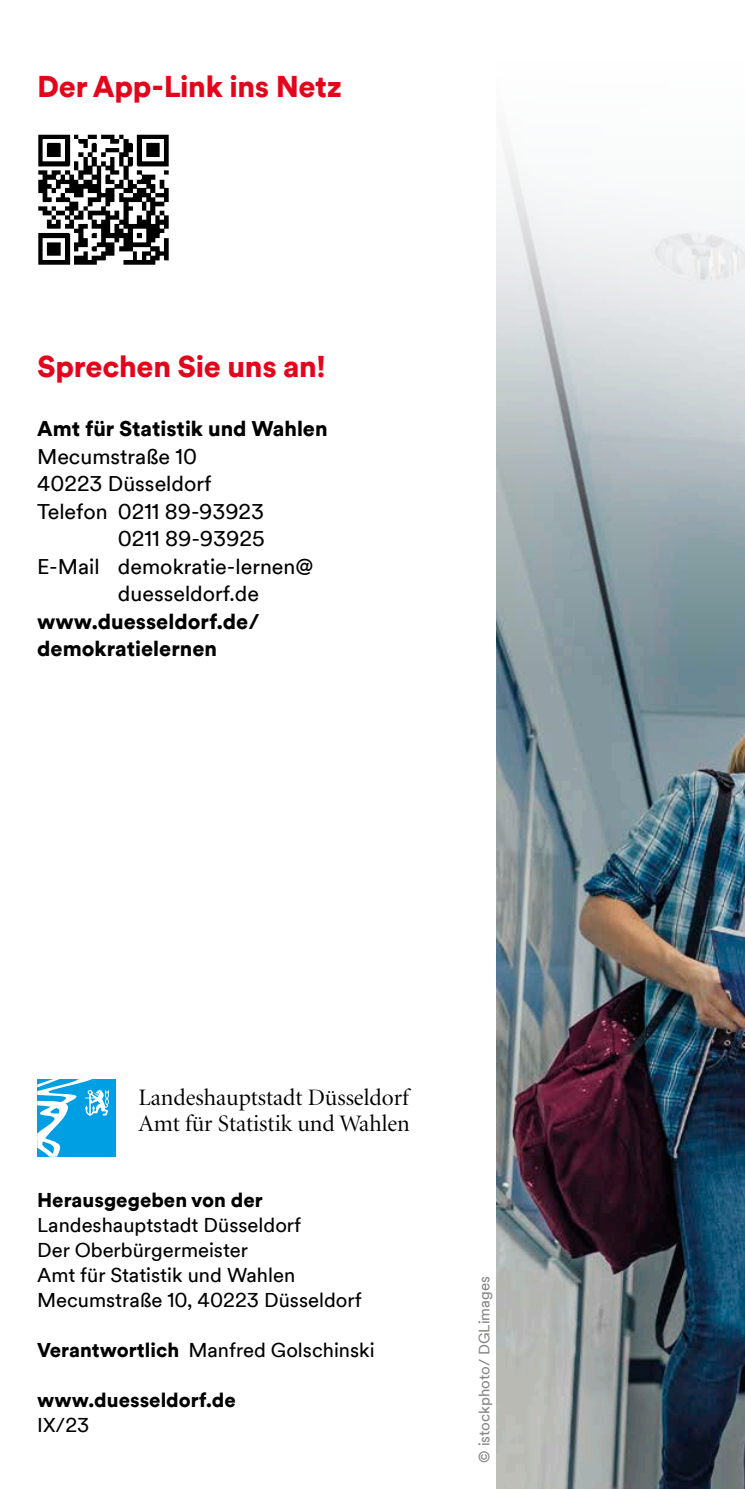
<style>
.page{position:relative;width:745px;height:1489px;background:#fff}
.page>*{position:absolute;margin:0;border:0;box-sizing:border-box;transform-origin:0 0}
.t1{font:900 30px "Duesseldorf Circular TT";letter-spacing:-.01em;color:#e3051b}
.t2{font:23.5px/25.5px "Minion Display";color:#000}
.t3{font:21.25px "Duesseldorf Circular TT";color:#000}
.t4{font:900 21.25px/27.5px "Duesseldorf Circular TT";color:#000}
.t5{font:20px/25px "Duesseldorf Circular TT";color:#000}
.t6{font:900 20px "Duesseldorf Circular TT";color:#000}
.t7{font:15px "Duesseldorf Circular TT";color:#878786}
.s1{font-weight:900}
</style>
<div class="page">
<hr style="left:744px;top:0;width:1px;height:1488px;background:#000">
<img style="left:38px;top:134px;width:131px;height:131px">
<div style="left:37px;top:1078px;width:78px;height:78px;background:#009ee3"></div>
<svg style="left:37px;top:1078px;width:72px;height:78px"></svg>
<img style="left:496px;top:144px;width:248px;height:1344px">
<h1 class="t1" style="left:37px;top:65px;width:306px">Der App-Link ins Netz</h1>
<h1 class="t1" style="left:37px;top:345px;width:289px">Sprechen Sie uns an!</h1>
<p class="t4" style="left:37px;top:414px;width:292px">Amt für Statistik und Wahlen</p>
<p class="t3" style="left:37px;top:442px;width:161px">Mecumstraße 10</p>
<p class="t3" style="left:37px;top:469px;width:176px">40223 Düsseldorf</p>
<p class="t3" style="left:37px;top:497px;width:228px">Telefon 0211 89-93923</p>
<p class="t3" style="left:118px;top:524px;width:149px">0211 89-93925</p>
<p class="t3" style="left:37px;top:552px;width:277px">E-Mail demokratie-lernen@</p>
<p class="t3" style="left:118px;top:579px;width:142px">duesseldorf.de</p>
<p class="t4" style="left:37px;top:606px;width:224px">www.duesseldorf.de/ demokratielernen</p>
<p class="t2" style="left:138px;top:1085px;width:272px">Landeshauptstadt Düsseldorf<br>Amt für Statistik und Wahlen</p>
<p class="t6" style="left:37px;top:1186px;width:227px">Herausgegeben von der</p>
<p class="t5" style="left:37px;top:1211px;width:326px">Landeshauptstadt Düsseldorf<br>Der Oberbürgermeister<br>Amt für Statistik und Wahlen<br>Mecumstraße 10, 40223 Düsseldorf</p>
<p class="t5" style="left:37px;top:1336px;width:338px"><span class="s1">Verantwortlich</span> Manfred Golschinski</p>
<p class="t6" style="left:37px;top:1386px;width:200px">www.duesseldorf.de</p>
<p class="t5" style="left:37px;top:1411px;width:54px">IX/23</p>
<p class="t7" style="left:474px;top:1462px;width:188px;rotate:-90deg">© istockphoto/ DGLimages</p>
</div>
